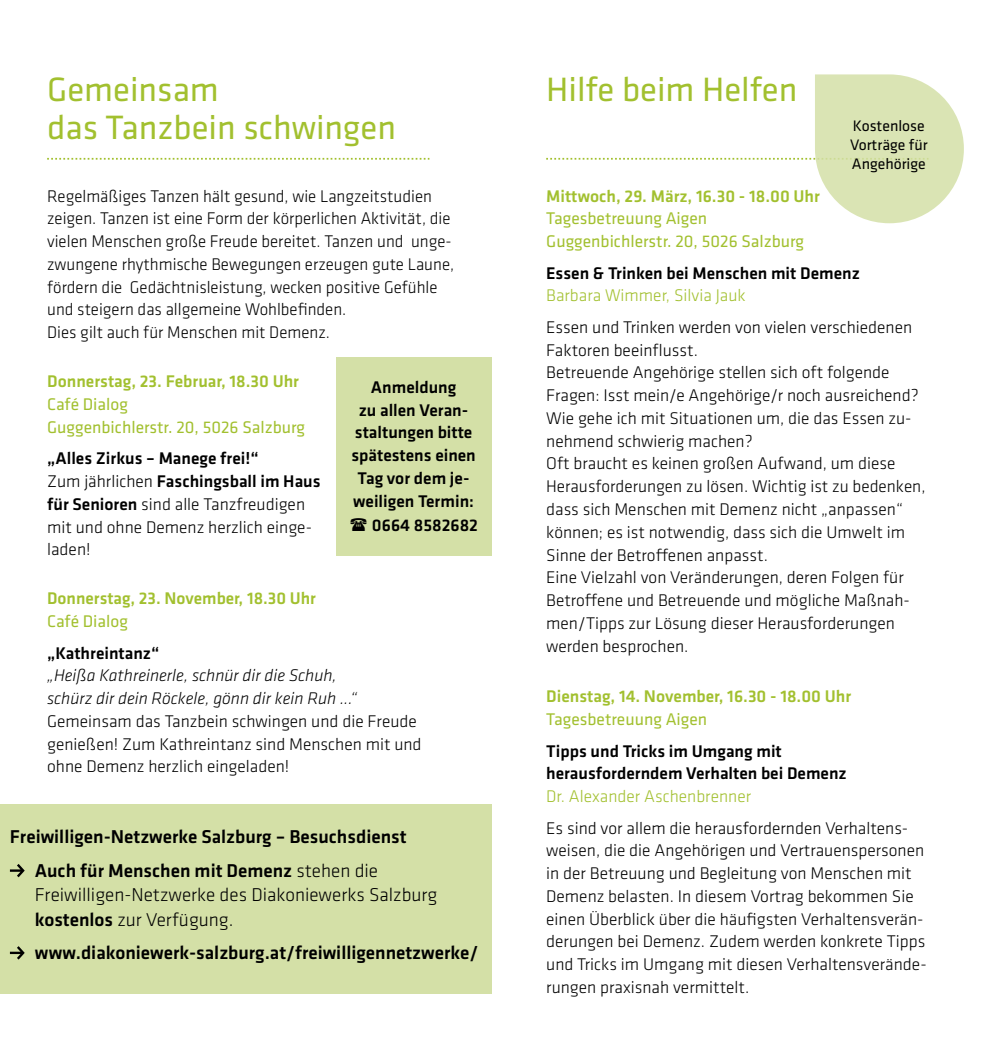
<style>
.page{position:relative;width:983px;height:1042px;background:#fff}
.page>*{position:absolute;margin:0;border:0;box-sizing:border-box;transform-origin:0 0}
.t1{font:35px/38.5px "Klavika Basic";color:#a2c02f}
.t2{font:500 19.25px/33.2px "Klavika Basic";color:#000;text-align:center}
.t3{font:300 19.25px/24.5px "Klavika Basic";color:#000}
.t4{font:300 17.5px/22.8px "Klavika Basic";color:#000}
.t5{font:500 17.5px/22.8px "Klavika Basic";color:#000}
.t6{font:17.5px/22.8px "Klavika Basic";color:#a2c02f}
.t7{font:500 17.5px/22.8px "Klavika Basic";color:#a2c02f}
.t8{font:15.75px/19.2px "Klavika Basic";color:#000}
.s1{font-weight:500}
.s2{font-weight:400}
.s3{font-style:italic}
.s4{font-weight:300}
.s5{font-weight:300;color:#a2c02f}
</style>
<div class="page">
<div style="left:0;top:804px;width:491px;height:190px;background:#d4e0a7"></div>
<svg style="left:10px;top:864px;width:15px;height:13px"></svg>
<svg style="left:10px;top:946px;width:15px;height:13px"></svg>
<svg style="left:47px;top:158px;width:382px;height:2px"></svg>
<svg style="left:546px;top:74px;width:417px;height:149px"></svg>
<div style="left:335px;top:358px;width:156px;height:198px;background:#d4e0a7"></div>
<p class="t1" style="left:47px;top:69px;width:350px">Gemeinsam<br>das Tanzbein schwingen</p>
<p class="t4" style="left:47px;top:184px;width:408px">Regelmäßiges Tanzen hält gesund, wie Langzeitstudien zeigen. Tanzen ist eine Form der körperlichen Aktivität, die vielen Menschen große Freude bereitet. Tanzen und unge&shy;zwungene rhythmische Bewegungen erzeugen gute Laune, fördern die Gedächtnisleistung, wecken positive Gefühle und steigern das allgemeine Wohlbefinden.<br>Dies gilt auch für Menschen mit Demenz.</p>
<p class="t6" style="left:47px;top:369px;width:259px"><span class="s1">Donnerstag, 23. Februar, 18.30 Uhr<br></span>Café Dialog<br>Guggenbichlerstr. 20, 5026 Salzburg</p>
<p class="t4" style="left:47px;top:447px;width:275px"><span class="s1">„Alles Zirkus – Manege frei!“<br></span>Zum jährlichen <span class="s1">Faschingsball im Haus für Senioren</span> sind alle Tanzfreudigen mit und ohne Demenz herzlich einge&shy;laden!</p>
<p class="t7" style="left:47px;top:587px;width:270px">Donnerstag, 23. November, 18.30 Uhr<br><span class="s2">Café Dialog</span></p>
<p class="t4" style="left:47px;top:641px;width:376px"><span class="s1">„Kathreintanz“<br></span><span class="s3">„Heißa Kathreinerle, schnür dir die Schuh,<br>schürz dir dein Röckele, gönn dir kein Ruh ...“ </span>Gemeinsam das Tanzbein schwingen und die Freude genießen! Zum Kathreintanz sind Menschen mit und ohne Demenz herzlich eingeladen!</p>
<p class="t5" style="left:351px;top:375px;width:126px;text-align:center">Anmeldung<br>zu allen Veran&shy;staltungen bitte spätestens einen<br>Tag vor dem je&shy;weiligen Termin:</p>
<p class="t5" style="left:372px;top:514px;width:107px">0664 8582682</p>
<p class="t2" style="left:10px;top:820px;width:398px">Freiwilligen-Netzwerke Salzburg – Besuchsdienst<br>Auch für Menschen mit Demenz <span class="s4">stehen die</span></p>
<p class="t3" style="left:35px;top:882px;width:404px">Freiwilligen-Netzwerke des Diakoniewerks Salzburg <span class="s1">kostenlos</span> zur Verfügung.</p>
<p class="t2" style="left:35px;top:935px;width:445px">www.diakoniewerk-salzburg.at/freiwilligennetzwerke/</p>
<p class="t1" style="left:546px;top:69px;width:252px">Hilfe beim Helfen</p>
<p class="t8" style="left:849px;top:116px;width:79px">Kostenlose<br>Vorträge für<br>Angehörige</p>
<p class="t6" style="left:546px;top:184px;width:275px"><span class="s1">Mittwoch, 29. März, 16.30 - 18.00 Uhr<br></span>Tagesbetreuung Aigen<br>Guggenbichlerstr. 20, 5026 Salzburg</p>
<p class="t5" style="left:546px;top:261px;width:315px">Essen &amp; Trinken bei Menschen mit Demenz<br><span class="s5">Barbara Wimmer, Silvia Jauk</span></p>
<p class="t4" style="left:546px;top:316px;width:381px">Essen und Trinken werden von vielen verschiedenen Faktoren beeinflusst.<br>Betreuende Angehörige stellen sich oft folgende Fragen: Isst mein/e Angehörige/r noch ausreichend?<br>Wie gehe ich mit Situationen um, die das Essen zu&shy;nehmend schwierig machen?<br>Oft braucht es keinen großen Aufwand, um diese Herausforderungen zu lösen. Wichtig ist zu bedenken, dass sich Menschen mit Demenz nicht „anpassen“ können; es ist notwendig, dass sich die Umwelt im Sinne der Betroffenen anpasst.<br>Eine Vielzahl von Veränderungen, deren Folgen für Betroffene und Betreuende und mögliche Maßnah&shy;men/Tipps zur Lösung dieser Herausforderungen werden besprochen.</p>
<p class="t7" style="left:546px;top:685px;width:306px">Dienstag, 14. November, 16.30 - 18.00 Uhr<br><span class="s2">Tagesbetreuung Aigen</span></p>
<p class="t5" style="left:546px;top:739px;width:302px">Tipps und Tricks im Umgang mit herausforderndem Verhalten bei Demenz<br><span class="s5">Dr. Alexander Aschenbrenner</span></p>
<p class="t4" style="left:546px;top:816px;width:382px">Es sind vor allem die herausfordernden Verhaltens&shy;weisen, die die Angehörigen und Vertrauenspersonen in der Betreuung und Begleitung von Menschen mit Demenz belasten. In diesem Vortrag bekommen Sie einen Überblick über die häufigsten Verhaltensverän&shy;derungen bei Demenz. Zudem werden konkrete Tipps und Tricks im Umgang mit diesen Verhaltensverände&shy;rungen praxisnah vermittelt.</p>
</div>
